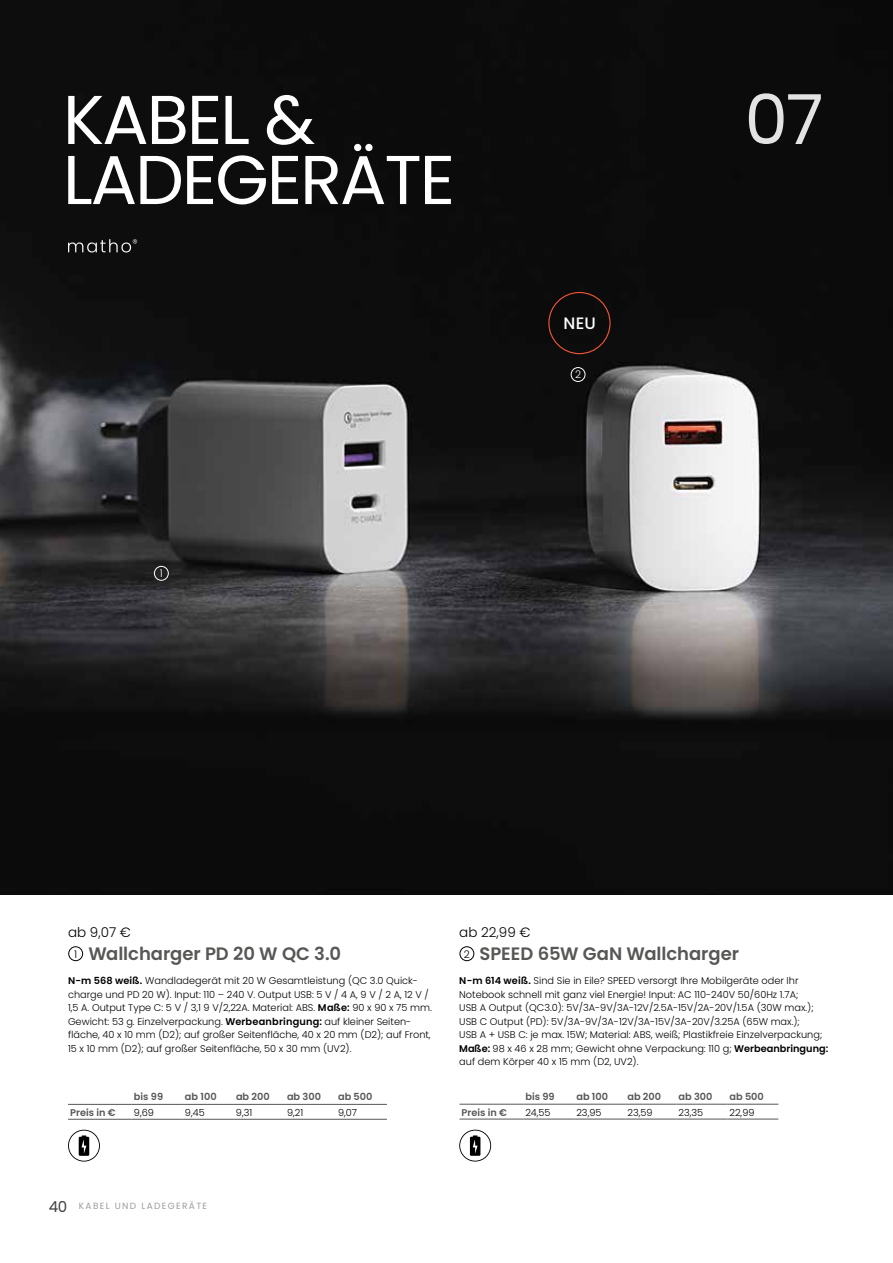
<style>
.page{position:relative;width:893px;height:1263px;background:#fff}
.page>*{position:absolute;margin:0;border:0;box-sizing:border-box;transform-origin:0 0}
.t1{font:69px/60px "Poppins";letter-spacing:-.03em;color:#fff}
.t2{font:69px "Poppins";color:#e3e3e3}
.t3{font:600 18px "Poppins";letter-spacing:-.005em;color:#575756}
.t4{font:500 16.5px "Poppins";color:#fff}
.t5{font:300 13.5px "Poppins";color:#000}
.t6{font:300 10.5px "Poppins";color:#fff}
.t7{font:300 10.5px "Poppins";color:#000}
.t8{font:300 9.75px/13.5px "Poppins";color:#000}
.t9{font:600 9.75px "Poppins";color:#575756}
.t10{font:9px "Poppins";letter-spacing:.15em;color:#9d9d9c}
.s1{font-weight:600}
.s2{font-size:15px;color:#3c3c3b}
</style>
<div class="page">
<img style="left:0;top:0;width:893px;height:894px">
<svg style="left:68px;top:239px;width:69px;height:13px"></svg>
<svg style="left:459px;top:1130px;width:32px;height:31px"></svg>
<hr style="left:459px;top:1104px;width:64px;height:1px;background:#575756">
<hr style="left:523px;top:1104px;width:51px;height:1px;background:#575756">
<hr style="left:574px;top:1104px;width:51px;height:1px;background:#575756">
<hr style="left:625px;top:1104px;width:51px;height:1px;background:#575756">
<hr style="left:676px;top:1104px;width:51px;height:1px;background:#575756">
<hr style="left:727px;top:1104px;width:51px;height:1px;background:#575756">
<hr style="left:459px;top:1119px;width:64px;height:1px;background:#575756">
<hr style="left:523px;top:1119px;width:51px;height:1px;background:#575756">
<hr style="left:574px;top:1119px;width:51px;height:1px;background:#575756">
<hr style="left:625px;top:1119px;width:51px;height:1px;background:#575756">
<hr style="left:676px;top:1119px;width:51px;height:1px;background:#575756">
<hr style="left:727px;top:1119px;width:51px;height:1px;background:#575756">
<hr style="left:68px;top:1104px;width:64px;height:1px;background:#575756">
<hr style="left:132px;top:1104px;width:51px;height:1px;background:#575756">
<hr style="left:183px;top:1104px;width:51px;height:1px;background:#575756">
<hr style="left:234px;top:1104px;width:51px;height:1px;background:#575756">
<hr style="left:285px;top:1104px;width:51px;height:1px;background:#575756">
<hr style="left:336px;top:1104px;width:51px;height:1px;background:#575756">
<hr style="left:68px;top:1119px;width:64px;height:1px;background:#575756">
<hr style="left:132px;top:1119px;width:51px;height:1px;background:#575756">
<hr style="left:183px;top:1119px;width:51px;height:1px;background:#575756">
<hr style="left:234px;top:1119px;width:51px;height:1px;background:#575756">
<hr style="left:285px;top:1119px;width:51px;height:1px;background:#575756">
<hr style="left:336px;top:1119px;width:51px;height:1px;background:#575756">
<svg style="left:68px;top:1130px;width:32px;height:31px"></svg>
<div style="left:548px;top:292px;width:63px;height:62px;border:1px solid #ea5436;border-radius:50%"></div>
<div style="left:154px;top:566px;width:15px;height:14px;border:1px solid #fff;border-radius:50%"></div>
<div style="left:571px;top:367px;width:14px;height:15px;border:1px solid #fff;border-radius:50%"></div>
<div style="left:68px;top:946px;width:15px;height:15px;border:1px solid #000;border-radius:50%"></div>
<div style="left:460px;top:946px;width:14px;height:15px;border:1px solid #000;border-radius:50%"></div>
<h1 class="t1" style="left:63px;top:90px;width:394px">KABEL &amp;<br>LADEGERÄTE</h1>
<h1 class="t2" style="left:745px;top:80px;width:80px">07</h1>
<h3 class="t4" style="left:564px;top:314px;width:34px">NEU</h3>
<p class="t6" style="left:160px;top:567px;width:5px">1</p>
<p class="t6" style="left:575px;top:369px;width:8px">2</p>
<h3 class="t5" style="left:68px;top:924px;width:64px">ab 9,07 €</h3>
<h3 class="t5" style="left:459px;top:924px;width:73px">ab 22,99 €</h3>
<h2 class="t3" style="left:88px;top:943px;width:254px">Wallcharger PD 20 W QC 3.0</h2>
<p class="t8" style="left:68px;top:974px;width:365px"><span class="s1">N-m 568 weiß.</span> Wandladegerät mit 20 W Gesamtleistung (QC 3.0 Quick&shy;charge und PD 20 W). Input: 110 – 240 V. Output USB: 5 V / 4 A, 9 V / 2 A, 12 V / 1,5 A. Output Type C: 5 V / 3,1 9 V/2,22A. Material: ABS. <span class="s1">Maße:</span> 90 x 90 x 75 mm.<br>Gewicht: 53 g. Einzelverpackung. <span class="s1">Werbeanbringung:</span> auf kleiner Seiten&shy;fläche, 40 x 10 mm (D2); auf großer Seitenfläche, 40 x 20 mm (D2); auf Front, 15 x 10 mm (D2); auf großer Seitenfläche, 50 x 30 mm (UV2).</p>
<p class="t9" style="left:134px;top:1091px;width:31px">bis 99</p>
<p class="t9" style="left:185px;top:1091px;width:33px">ab 100</p>
<p class="t9" style="left:236px;top:1091px;width:35px">ab 200</p>
<p class="t9" style="left:287px;top:1091px;width:35px">ab 300</p>
<p class="t9" style="left:338px;top:1091px;width:36px">ab 500</p>
<p class="t9" style="left:70px;top:1107px;width:47px">Preis in €</p>
<p class="t8" style="left:134px;top:1106px;width:22px">9,69</p>
<p class="t8" style="left:185px;top:1106px;width:21px">9,45</p>
<p class="t8" style="left:236px;top:1106px;width:18px">9,31</p>
<p class="t8" style="left:287px;top:1106px;width:18px">9,21</p>
<p class="t8" style="left:338px;top:1106px;width:20px">9,07</p>
<h2 class="t3" style="left:480px;top:943px;width:261px">SPEED 65W GaN Wallcharger</h2>
<p class="t8" style="left:459px;top:974px;width:371px"><span class="s1">N-m 614 weiß.</span> Sind Sie in Eile? SPEED versorgt Ihre Mobilgeräte oder Ihr Notebook schnell mit ganz viel Energie! Input: AC 110-240V 50/60Hz 1.7A;<br>USB A Output (QC3.0): 5V/3A-9V/3A-12V/2.5A-15V/2A-20V/1.5A (30W max.); USB C Output (PD): 5V/3A-9V/3A-12V/3A-15V/3A-20V/3.25A (65W max.);<br>USB A + USB C: je max. 15W; Material: ABS, weiß; Plastikfreie Einzelverpackung; <span class="s1">Maße:</span> 98 x 46 x 28 mm; Gewicht ohne Verpackung: 110 g; <span class="s1">Werbeanbringung: </span>auf dem Körper 40 x 15 mm (D2, UV2).</p>
<p class="t9" style="left:525px;top:1091px;width:31px">bis 99</p>
<p class="t9" style="left:576px;top:1091px;width:33px">ab 100</p>
<p class="t9" style="left:627px;top:1091px;width:35px">ab 200</p>
<p class="t9" style="left:678px;top:1091px;width:35px">ab 300</p>
<p class="t9" style="left:729px;top:1091px;width:36px">ab 500</p>
<p class="t9" style="left:462px;top:1107px;width:47px">Preis in €</p>
<p class="t8" style="left:525px;top:1106px;width:27px">24,55</p>
<p class="t8" style="left:576px;top:1106px;width:27px">23,95</p>
<p class="t8" style="left:627px;top:1106px;width:27px">23,59</p>
<p class="t8" style="left:678px;top:1106px;width:26px">23,35</p>
<p class="t8" style="left:729px;top:1106px;width:27px">22,99</p>
<p class="t7" style="left:74px;top:948px;width:5px">1</p>
<p class="t7" style="left:464px;top:948px;width:8px">2</p>
<p class="t10" style="left:49px;top:1201px;width:160px"><span class="s2">40</span> KABEL UND LADEGERÄTE</p>
</div>
